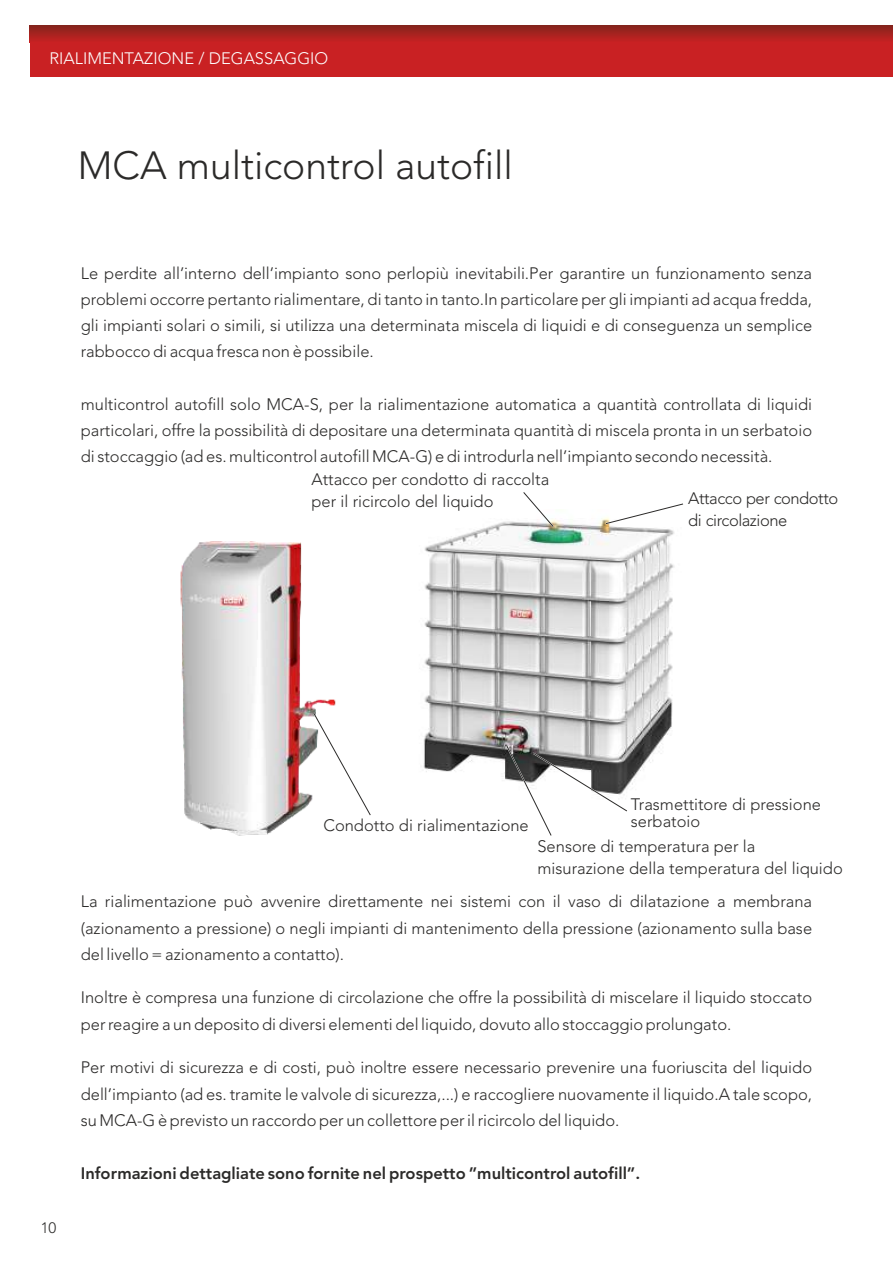
<style>
.page{position:relative;width:893px;height:1263px;background:#fff}
.page>*{position:absolute;margin:0;border:0;box-sizing:border-box;transform-origin:0 0}
.t1{font:300 39px "Avenir";color:#2b2a29}
.t2{font:300 16.5px/26.2px "Avenir";color:#2b2a29;text-align:justify}
.t3{font:800 16.5px "Avenir";color:#2b2a29}
.t4{font:300 16.5px/21.9px "Avenir";letter-spacing:-.025em;color:#2b2a29}
.t5{font:300 16.5px "Avenir";color:#fefefe}
.t6{font:300 15px "Avenir";color:#2b2a29}
</style>
<div class="page">
<svg style="left:30px;top:26px;width:863px;height:51px;fill:#c92123"></svg>
<img style="left:423px;top:518px;width:252px;height:267px">
<svg style="left:504px;top:743px;width:125px;height:93px"></svg>
<svg style="left:604px;top:503px;width:79px;height:22px"></svg>
<svg style="left:522px;top:492px;width:33px;height:37px"></svg>
<img style="left:180px;top:541px;width:156px;height:295px">
<svg style="left:311px;top:711px;width:60px;height:106px"></svg>
<p class="t5" style="left:49px;top:47px;width:280px">RIALIMENTAZIONE / DEGASSAGGIO</p>
<h1 class="t1" style="left:78px;top:140px;width:436px">MCA multicontrol autofill</h1>
<p class="t2" style="left:81px;top:260px;width:733px">Le perdite all’interno dell’impianto sono perlopiù inevitabili.Per garantire un funzionamento senza problemi occorre pertanto rialimentare, di tanto in tanto.In particolare per gli impianti ad acqua fredda, gli impianti solari o simili, si utilizza una determinata miscela di liquidi e di conseguenza un semplice rabbocco di acqua fresca non è possibile.</p>
<p class="t2" style="left:81px;top:391px;width:733px">multicontrol autofill solo MCA-S, per la rialimentazione automatica a quantità controllata di liquidi particolari, offre la possibilità di depositare una determinata quantità di miscela pronta in un serbatoio di stoccaggio (ad es. multicontrol autofill MCA-G) e di introdurla nell’impianto secondo necessità.</p>
<p class="t2" style="left:311px;top:468px;width:239px;line-height:21.9px">Attacco per condotto di raccolta per il ricircolo del liquido</p>
<p class="t4" style="left:688px;top:488px;width:151px">Attacco per condotto di circolazione</p>
<p class="t2" style="left:323px;top:812px;width:207px">Condotto di rialimentazione</p>
<p class="t2" style="left:631px;top:796px;width:192px;line-height:17.1px">Trasmettitore di pressione serbatoio</p>
<p class="t2" style="left:537px;top:836px;width:307px;line-height:21.9px">Sensore di temperatura per la misurazione della temperatura del liquido</p>
<p class="t2" style="left:81px;top:888px;width:733px">La rialimentazione può avvenire direttamente nei sistemi con il vaso di dilatazione a membrana (azionamento a pressione) o negli impianti di mantenimento della pressione (azionamento sulla base del livello = azionamento a contatto).</p>
<p class="t2" style="left:81px;top:985px;width:733px">Inoltre è compresa una funzione di circolazione che offre la possibilità di miscelare il liquido stoccato per reagire a un deposito di diversi elementi del liquido, dovuto allo stoccaggio prolungato.</p>
<p class="t2" style="left:81px;top:1055px;width:733px">Per motivi di sicurezza e di costi, può inoltre essere necessario prevenire una fuoriuscita del liquido dell’impianto (ad es. tramite le valvole di sicurezza,...) e raccogliere nuovamente il liquido.A tale scopo, su MCA-G è previsto un raccordo per un collettore per il ricircolo del liquido.</p>
<p class="t6" style="left:41px;top:1218px;width:17px">10</p>
<p class="t3" style="left:81px;top:1162px;width:561px">Informazioni dettagliate sono fornite nel prospetto ”multicontrol autofill”.</p>
</div>
